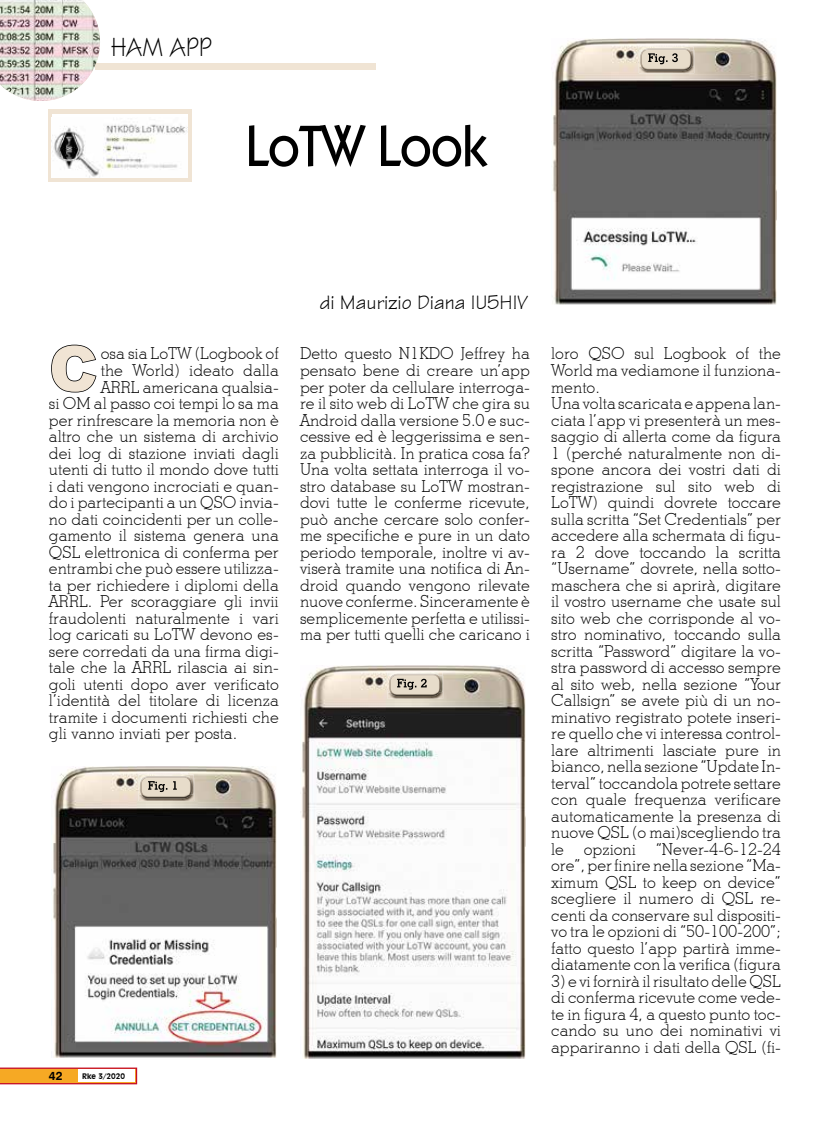
<style>
.page{position:relative;width:830px;height:1127px;background:#fff}
.page>*{position:absolute;margin:0;border:0;box-sizing:border-box;transform-origin:0 0}
.t1{font:900 62.55px "Arial";color:#f0e4d4}
.t2{font:500 58.5px "Kabel IT Cby BT";color:#000;scale:.9 1}
.t3{font:27px "Squire D";color:#000}
.t4{font:21px "Technical Plain";color:#000}
.t5{font:300 16.5px/16.5px "Stymie BT";color:#000;text-align:justify}
.t6{font:700 12px "Swiss 721 BT";color:#000}
.t7{font:700 7.5px "Incised 901 BT";color:#000}
</style>
<div class="page">
<svg style="left:0;top:1067px;width:137px;height:17px"></svg>
<div style="left:78px;top:1069px;width:57px;height:13px;background:#fff"></div>
<div style="left:48px;top:109px;width:143px;height:73px;background:#f0e4d4"></div>
<div style="left:52px;top:114px;width:136px;height:64px;background:#fff"></div>
<img style="left:52px;top:124px;width:136px;height:54px">
<div style="left:95px;top:63px;width:280px;height:6px;background:#f0e4d4"></div>
<img style="left:0;top:0;width:100px;height:101px">
<svg style="left:51px;top:344px;width:46px;height:49px"></svg>
<img style="left:51px;top:766px;width:225px;height:292px">
<img style="left:300px;top:665px;width:225px;height:394px">
<img style="left:139px;top:774px;width:54px;height:4px">
<img style="left:143px;top:776px;width:46px;height:2px">
<img style="left:139px;top:778px;width:55px;height:23px">
<img style="left:141px;top:794px;width:49px;height:4px">
<img style="left:139px;top:778px;width:54px;height:16px">
<img style="left:140px;top:778px;width:52px;height:16px">
<img style="left:387px;top:672px;width:55px;height:4px">
<img style="left:392px;top:674px;width:46px;height:2px">
<img style="left:387px;top:676px;width:56px;height:23px">
<img style="left:390px;top:692px;width:49px;height:4px">
<img style="left:387px;top:676px;width:55px;height:16px">
<img style="left:389px;top:676px;width:51px;height:16px">
<img style="left:553px;top:38px;width:223px;height:267px">
<img style="left:638px;top:47px;width:55px;height:3px">
<img style="left:642px;top:48px;width:47px;height:2px">
<img style="left:638px;top:50px;width:56px;height:23px">
<img style="left:640px;top:67px;width:51px;height:4px">
<img style="left:638px;top:50px;width:55px;height:17px">
<img style="left:648px;top:53px;width:29px;height:11px">
<h3 class="t3" style="left:111px;top:33px;width:103px">HAM APP</h3>
<h2 class="t2" style="left:246px;top:110px;width:268px">LoTW Look</h2>
<p class="t4" style="left:319px;top:289px;width:209px">di Maurizio Diana IU5HIV</p>
<h1 class="t1" style="left:49px;top:323px;width:50px">C</h1>
<p class="t5" style="left:101px;top:345px;width:179px">osa sia LoTW (Logbook of</p>
<p class="t5" style="left:101px;top:362px;width:179px">the World) ideato dalla</p>
<p class="t5" style="left:101px;top:378px;width:179px">ARRL americana qualsia-</p>
<p class="t5" style="left:49px;top:395px;width:231px">si OM al passo coi tempi lo sa ma</p>
<p class="t5" style="left:49px;top:411px;width:231px">per rinfrescare la memoria non è</p>
<p class="t5" style="left:49px;top:428px;width:231px">altro che un sistema di archivio</p>
<p class="t5" style="left:49px;top:444px;width:231px">dei log di stazione inviati dagli</p>
<p class="t5" style="left:49px;top:461px;width:231px">utenti di tutto il mondo dove tutti</p>
<p class="t5" style="left:49px;top:477px;width:231px">i dati vengono incrociati e quan-</p>
<p class="t5" style="left:49px;top:494px;width:231px">do i partecipanti a un QSO invia-</p>
<p class="t5" style="left:49px;top:510px;width:231px">no dati coincidenti per un colle-</p>
<p class="t5" style="left:49px;top:527px;width:231px">gamento il sistema genera una</p>
<p class="t5" style="left:49px;top:543px;width:231px">QSL elettronica di conferma per</p>
<p class="t5" style="left:49px;top:560px;width:231px">entrambi che può essere utilizza-</p>
<p class="t5" style="left:49px;top:576px;width:231px">ta per richiedere i diplomi della</p>
<p class="t5" style="left:49px;top:593px;width:231px">ARRL. Per scoraggiare gli invii</p>
<p class="t5" style="left:49px;top:609px;width:231px">fraudolenti naturalmente i vari</p>
<p class="t5" style="left:49px;top:626px;width:231px">log caricati su LoTW devono es-</p>
<p class="t5" style="left:49px;top:642px;width:231px">sere corredati da una firma digi-</p>
<p class="t5" style="left:49px;top:659px;width:231px">tale che la ARRL rilascia ai sin-</p>
<p class="t5" style="left:49px;top:675px;width:231px">goli utenti dopo aver verificato</p>
<p class="t5" style="left:49px;top:692px;width:231px">l’identità del titolare di licenza</p>
<p class="t5" style="left:49px;top:708px;width:231px">tramite i documenti richiesti che</p>
<p class="t5" style="left:49px;top:725px;width:190px">gli vanno inviati per posta.</p>
<p class="t6" style="left:49px;top:1068px;width:15px">42</p>
<p class="t7" style="left:82px;top:1071px;width:44px">Rke 3/2020</p>
<p class="t5" style="left:300px;top:345px;width:231px">Detto questo N1KDO Jeffrey ha pensato bene di creare un’app per poter da cellulare interroga&shy;re il sito web di LoTW che gira su Android dalla versione 5.0 e suc&shy;cessive ed è leggerissima e sen&shy;za pubblicità. In pratica cosa fa?<br>Una volta settata interroga il vo&shy;stro database su LoTW mostran&shy;dovi tutte le conferme ricevute, può anche cercare solo confer&shy;me specifiche e pure in un dato periodo temporale, inoltre vi av&shy;viserà tramite una notifica di An&shy;droid quando vengono rilevate nuove conferme. Sinceramente è semplicemente perfetta e utilissi&shy;ma per tutti quelli che caricano i</p>
<p class="t5" style="left:551px;top:345px;width:231px;text-align:left">loro QSO sul Logbook of the<br>World ma vediamone il funziona&shy;mento.<br>Una volta scaricata e appena lan&shy;ciata l’app vi presenterà un mes&shy;saggio di allerta come da figura<br>1 (perché naturalmente non di&shy;spone ancora dei vostri dati di registrazione sul sito web di<br>LoTW) quindi dovrete toccare sulla scritta “Set Credentials” per accedere alla schermata di figu&shy;ra 2 dove toccando la scritta “Username” dovrete, nella sotto&shy;maschera che si aprirà, digitare il vostro username che usate sul sito web che corrisponde al vo&shy;stro nominativo, toccando sulla scritta “Password” digitare la vo&shy;stra password di accesso sempre al sito web, nella sezione “Your<br>Callsign” se avete più di un no&shy;minativo registrato potete inseri&shy;re quello che vi interessa control&shy;lare altrimenti lasciate pure in bianco, nella sezione “Update In&shy;terval” toccandola potrete settare con quale frequenza verificare automaticamente la presenza di nuove QSL (o mai)scegliendo tra le opzioni “Never-4-6-12-24 ore”, per finire nella sezione “Ma&shy;ximum QSL to keep on device” scegliere il numero di QSL re&shy;centi da conservare sul dispositi&shy;vo tra le opzioni di “50-100-200”; fatto questo l’app partirà imme&shy;diatamente con la verifica (figura</p>
<p class="t5" style="left:551px;top:972px;width:231px">3) e vi fornirà il risultato delle QSL di conferma ricevute come vede&shy;te in figura 4, a questo punto toc&shy;cando su uno dei nominativi vi appariranno i dati della QSL (fi-</p>
</div>
